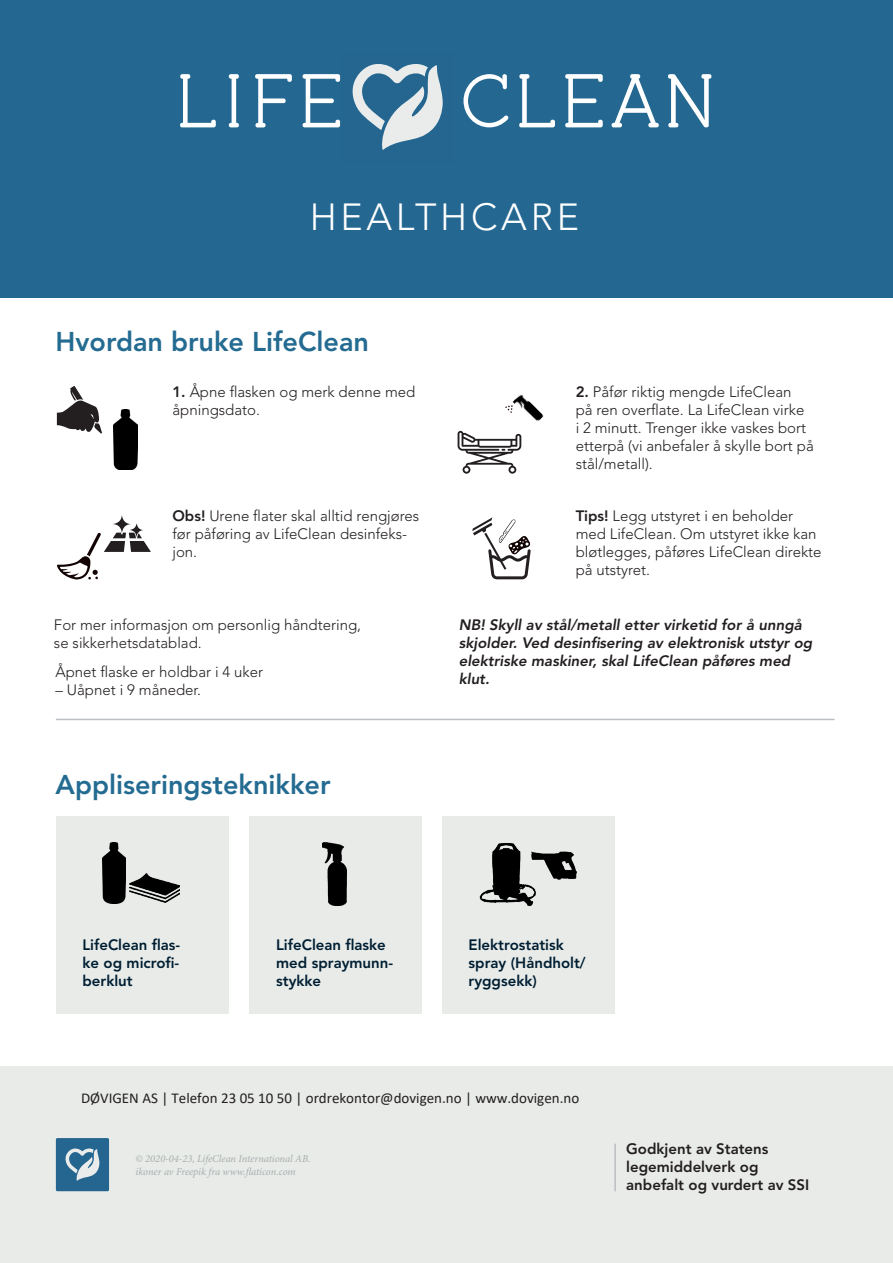
<style>
.page{position:relative;width:893px;height:1263px;background:#fff}
.page>*{position:absolute;margin:0;border:0;box-sizing:border-box;transform-origin:0 0}
.t1{font:300 37.5px "Avenir LT Std";letter-spacing:.1em;color:#fff}
.t2{font:800 27px "Avenir LT Std";color:#246b92}
.t3{font:300 15px/18px "Avenir LT Std";color:#231f20}
.t4{font:italic 800 15px/18px "Avenir LT Std";color:#231f20}
.t5{font:800 15px/18px "Avenir LT Std";color:#001e32}
.t6{font:15px "Calibri";color:#231f20}
.t7{font:800 15px/18px "Avenir LT Std";color:#231f20}
.t8{font:italic 10.5px/12.6px "Minion Pro";letter-spacing:-.005em;color:#a8aeb0}
.s1{font-weight:800}
</style>
<div class="page">
<div style="left:0;top:1066px;width:893px;height:197px;background:#e8ebe8"></div>
<img style="left:114px;top:410px;width:23px;height:60px">
<svg style="left:57px;top:386px;width:45px;height:48px"></svg>
<svg style="left:57px;top:515px;width:94px;height:64px"></svg>
<svg style="left:472px;top:517px;width:59px;height:62px"></svg>
<div style="left:442px;top:816px;width:172px;height:198px;background:#e8ebe8"></div>
<img style="left:479px;top:843px;width:57px;height:63px">
<img style="left:531px;top:852px;width:45px;height:27px">
<div style="left:250px;top:816px;width:172px;height:198px;background:#e8ebe8"></div>
<img style="left:323px;top:842px;width:24px;height:63px">
<div style="left:56px;top:816px;width:172px;height:198px;background:#e8ebe8"></div>
<img style="left:102px;top:842px;width:24px;height:62px">
<img style="left:130px;top:873px;width:50px;height:29px">
<div style="left:56px;top:1138px;width:53px;height:53px;background:#256690"></div>
<svg style="left:65px;top:1148px;width:34px;height:33px"></svg>
<div style="left:0;top:0;width:893px;height:298px;background:#246791"></div>
<svg style="left:180px;top:74px;width:36px;height:53px"></svg>
<svg style="left:228px;top:74px;width:11px;height:53px"></svg>
<svg style="left:255px;top:74px;width:37px;height:53px"></svg>
<svg style="left:463px;top:74px;width:46px;height:53px"></svg>
<svg style="left:519px;top:74px;width:36px;height:53px"></svg>
<svg style="left:565px;top:74px;width:38px;height:53px"></svg>
<svg style="left:611px;top:74px;width:48px;height:53px"></svg>
<svg style="left:668px;top:74px;width:43px;height:53px"></svg>
<svg style="left:302px;top:64px;width:141px;height:86px"></svg>
<svg style="left:458px;top:431px;width:63px;height:43px"></svg>
<img style="left:513px;top:394px;width:31px;height:27px">
<svg style="left:505px;top:402px;width:28px;height:19px"></svg>
<hr style="left:614px;top:1144px;width:2px;height:47px;background:#bcbfc3">
<hr style="left:56px;top:719px;width:778px;height:1px;background:#bcbfc3">
<h1 class="t1" style="left:310px;top:195px;width:271px">HEALTHCARE</h1>
<h2 class="t2" style="left:56px;top:326px;width:315px">Hvordan bruke LifeClean</h2>
<p class="t3" style="left:172px;top:383px;width:244px"><span class="s1">1.</span> Åpne flasken og merk denne med åpningsdato.</p>
<p class="t3" style="left:576px;top:383px;width:240px"><span class="s1">2.</span> Påfør riktig mengde LifeClean<br>på ren overflate. La LifeClean virke<br>i 2 minutt. Trenger ikke vaskes bort etterpå (vi anbefaler å skylle bort på stål/metall).</p>
<p class="t3" style="left:172px;top:506px;width:248px"><span class="s1">Obs!</span> Urene flater skal alltid rengjøres før påføring av LifeClean desinfeks&shy;jon.</p>
<p class="t3" style="left:576px;top:506px;width:247px"><span class="s1">Tips!</span> Legg utstyret i en beholder med LifeClean. Om utstyret ikke kan bløtlegges, påføres LifeClean direkte på utstyret.</p>
<p class="t3" style="left:54px;top:615px;width:309px">For mer informasjon om personlig håndtering, se sikkerhetsdatablad.</p>
<p class="t3" style="left:56px;top:663px;width:209px">Åpnet flaske er holdbar i 4 uker</p>
<p class="t3" style="left:56px;top:681px;width:147px">– Uåpnet i 9 måneder.</p>
<h2 class="t2" style="left:56px;top:768px;width:277px">Appliseringsteknikker</h2>
<p class="t5" style="left:82px;top:936px;width:99px;text-align:justify">LifeClean flas&shy;ke og microfi&shy;berklut</p>
<p class="t5" style="left:276px;top:936px;width:118px">LifeClean flaske med spraymunn&shy;stykke</p>
<p class="t4" style="left:459px;top:615px;width:355px">NB! Skyll av stål/metall etter virketid for å unngå skjolder. Ved desinfisering av elektronisk utstyr og elektriske maskiner, skal LifeClean påføres med klut.</p>
<p class="t5" style="left:469px;top:936px;width:119px">Elektrostatisk spray (Håndholt/ ryggsekk)</p>
<p class="t6" style="left:81px;top:1088px;width:500px">DØVIGEN AS | Telefon 23 05 10 50 | ordrekontor@dovigen.no | www.dovigen.no</p>
<p class="t8" style="left:136px;top:1153px;width:176px">© 2020-04-23, LifeClean International AB. ikoner av Freepik fra www.flaticon.com</p>
<p class="t7" style="left:626px;top:1140px;width:185px">Godkjent av Statens legemiddelverk og anbefalt og vurdert av SSI</p>
</div>
